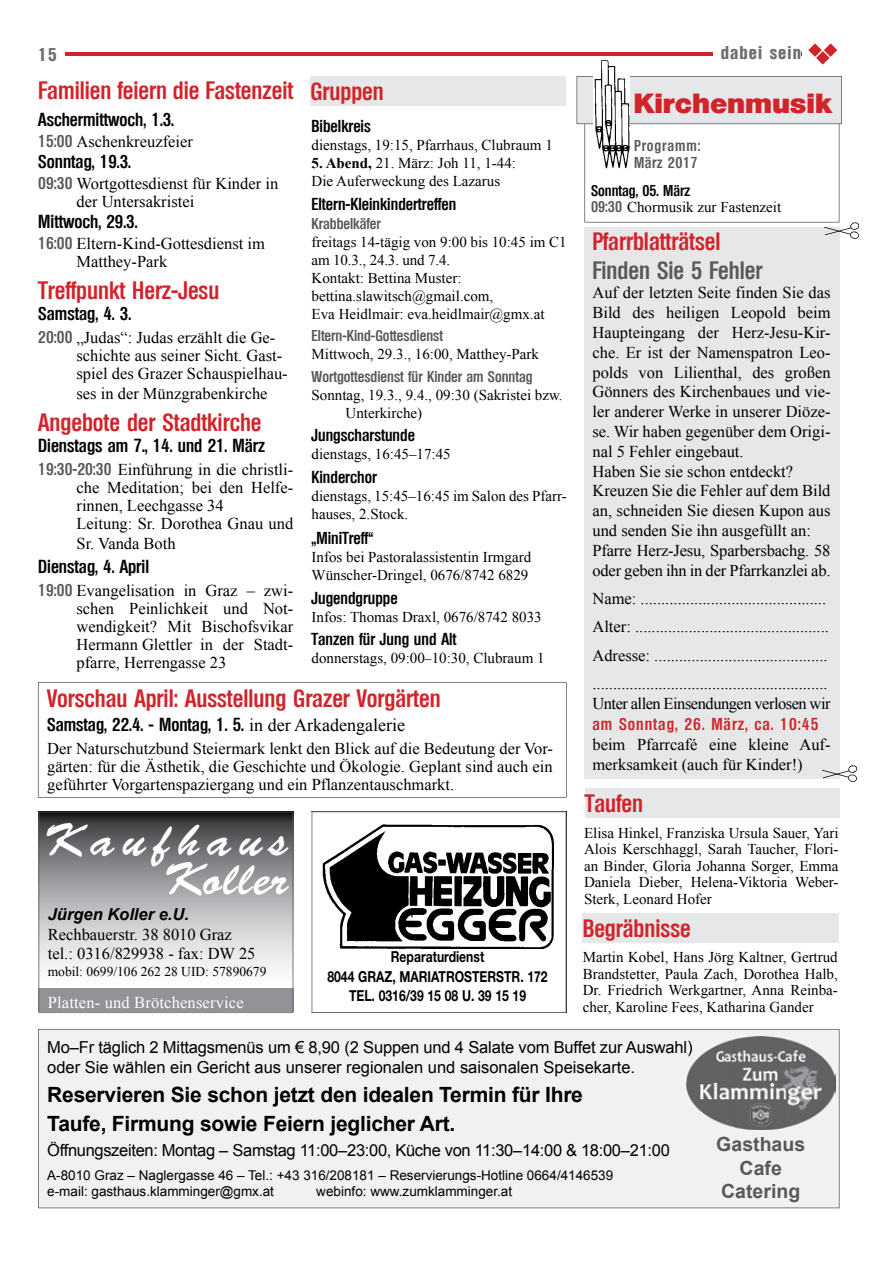
<style>
.page{position:relative;width:893px;height:1263px;background:#fff}
.page>*{position:absolute;margin:0;border:0;box-sizing:border-box;transform-origin:0 0}
.t1{font:46.5px/39.3px "Brush Script Std";letter-spacing:.2em;color:#fff;text-align:right}
.t2{font:800 27px "Olympia";letter-spacing:.02em;color:#d2232a}
.t3{font:600 condensed 24px "Olympia";color:#d2232a}
.t4{font:600 condensed 24px "Olympia";color:#58595b}
.t5{font:700 21px/29.4px "Arial";letter-spacing:-.01em;color:#000}
.t6{font:700 19.5px/23.4px "Arial";color:#58595b;text-align:center}
.t7{font:600 condensed 18px "Olympia";color:#000}
.t8{font:700 condensed 18px "Olympia";letter-spacing:.06em;color:#6d6e71}
.t9{font:16.5px/19.8px "Times New Roman";color:#000}
.t10{font:16.5px/19.8px "Arial";letter-spacing:-.01em;color:#000}
.t11{font:600 condensed 16.5px "Olympia";color:#000}
.t12{font:16.5px "Times New Roman";letter-spacing:-.03em;color:#000}
.t13{font:600 condensed 16.5px "Olympia";letter-spacing:.06em;color:#d2232a}
.t14{font:16.5px "Times New Roman";letter-spacing:.01em;color:#fff}
.t15{font:italic 700 16.5px "Arial";color:#000}
.t16{font:700 15.15px/19.6px "Helvetica Neue";color:#000;text-align:center;scale:.8 1}
.t17{font:15px/18px "Times New Roman";color:#000}
.t18{font:600 condensed 15px "Olympia";color:#58595b}
.t19{font:600 condensed 15px/16.5px "Olympia";letter-spacing:.06em;color:#58595b}
.t20{font:600 condensed 15px "Olympia";color:#000}
.t21{font:13.5px/16.2px "Arial";color:#000}
.t22{font:13.5px "Times New Roman";color:#000}
.s1{font-weight:700}
.s2{font-size:13.5px}
.s3{font-family:"Olympia";font-weight:600;font-stretch:condensed;color:#58595b}
.s4{font-family:"Times New Roman";font-weight:400;font-stretch:normal}
</style>
<div class="page">
<hr style="left:65px;top:53px;width:736px;height:3px;background:#d2232a">
<svg style="left:808px;top:43px;width:29px;height:22px"></svg>
<div style="left:713px;top:36px;width:88px;height:29px;background:#fff"></div>
<div style="left:310px;top:77px;width:256px;height:29px;background:#e6e7e8"></div>
<div style="left:585px;top:788px;width:255px;height:30px;background:#e6e7e8"></div>
<div style="left:583px;top:913px;width:256px;height:30px;background:#e6e7e8"></div>
<img style="left:601px;top:60px;width:15px;height:16px">
<div style="left:38px;top:1029px;width:802px;height:179px;background:#f1f1f2"></div>
<img style="left:686px;top:1037px;width:149px;height:93px">
<img style="left:686px;top:1041px;width:7px;height:15px">
<svg style="left:38px;top:682px;width:529px;height:116px"></svg>
<div style="left:584px;top:227px;width:255px;height:552px;background:#e6e7e8"></div>
<svg style="left:576px;top:76px;width:283px;height:163px"></svg>
<svg style="left:822px;top:765px;width:35px;height:17px"></svg>
<svg style="left:39px;top:812px;width:254px;height:201px;background:#a5a6a8"></svg>
<svg style="left:312px;top:811px;width:254px;height:202px"></svg>
<p class="t8" style="left:38px;top:44px;width:20px">15</p>
<p class="t8" style="left:721px;top:42px;width:82px">dabei sein</p>
<h3 class="t3" style="left:310px;top:78px;width:75px">Gruppen</h3>
<p class="t11" style="left:312px;top:117px;width:61px">Bibelkreis</p>
<p class="t17" style="left:312px;top:136px;width:243px">dienstags, 19:15, Pfarrhaus, Clubraum 1</p>
<p class="t17" style="left:312px;top:154px;width:206px"><span class="s1">5. Abend,</span> 21. März: Joh 11, 1-44:<br>Die Auferweckung des Lazarus</p>
<p class="t11" style="left:312px;top:194px;width:146px">Eltern-Kleinkindertreffen</p>
<p class="t18" style="left:312px;top:215px;width:71px">Krabbelkäfer</p>
<p class="t17" style="left:312px;top:233px;width:257px">freitags 14-tägig von 9:00 bis 10:45 im C1 am 10.3., 24.3. und 7.4.<br>Kontakt: Bettina Muster: bettina.slawitsch@gmail.com,<br>Eva Heidlmair: eva.heidlmair@gmx.at</p>
<p class="t18" style="left:312px;top:327px;width:133px">Eltern-Kind-Gottesdienst</p>
<p class="t17" style="left:312px;top:345px;width:229px">Mittwoch, 29.3., 16:00, Matthey-Park</p>
<p class="t18" style="left:312px;top:368px;width:223px">Wortgottesdienst für Kinder am Sonntag</p>
<p class="t17" style="left:346px;top:385px;width:219px;text-indent:-34px">Sonntag, 19.3., 9.4., 09:30 (Sakristei bzw.<br>Unterkirche)</p>
<p class="t11" style="left:312px;top:426px;width:105px">Jungscharstunde</p>
<p class="t17" style="left:312px;top:445px;width:141px">dienstags, 16:45–17:45</p>
<p class="t11" style="left:312px;top:467px;width:67px">Kinderchor</p>
<p class="t17" style="left:312px;top:487px;width:257px">dienstags, 15:45–16:45 im Salon des Pfarr&shy;hauses, 2.Stock.</p>
<p class="t11" style="left:312px;top:529px;width:63px">„MiniTreff“</p>
<p class="t17" style="left:312px;top:548px;width:221px">Infos bei Pastoralassistentin Irmgard<br>Wünscher-Dringel, 0676/8742 6829</p>
<p class="t11" style="left:312px;top:588px;width:88px">Jugendgruppe</p>
<p class="t17" style="left:312px;top:607px;width:232px">Infos: Thomas Draxl, 0676/8742 8033</p>
<p class="t11" style="left:312px;top:630px;width:146px">Tanzen für Jung und Alt</p>
<p class="t17" style="left:312px;top:649px;width:234px">donnerstags, 09:00<span class="s2">–</span>10:30, Clubraum 1</p>
<h3 class="t3" style="left:38px;top:77px;width:256px">Familien feiern die Fastenzeit</h3>
<p class="t7" style="left:38px;top:109px;width:137px">Aschermittwoch, 1.3.</p>
<p class="t9" style="left:38px;top:131px;width:156px"><span class="s3">15:00</span> Aschenkreuzfeier</p>
<p class="t7" style="left:38px;top:151px;width:94px">Sonntag, 19.3.</p>
<p class="t9" style="left:77px;top:174px;width:203px;line-height:18px;text-indent:-38px"><span class="s3">09:30</span> Wortgottesdienst für Kinder in der Untersakristei</p>
<p class="t7" style="left:38px;top:211px;width:101px">Mittwoch, 29.3.</p>
<p class="t9" style="left:77px;top:234px;width:190px;line-height:18px;text-indent:-38px"><span class="s3">16:00</span> Eltern-Kind-Gottesdienst im<br>Matthey-Park</p>
<h3 class="t3" style="left:38px;top:276px;width:183px">Treffpunkt Herz-Jesu</h3>
<p class="t7" style="left:38px;top:303px;width:94px">Samstag, 4. 3.</p>
<p class="t9" style="left:77px;top:328px;width:213px;line-height:18px;text-indent:-38px"><span class="s3">20:00</span> „Judas“: Judas erzählt die Ge&shy;schichte aus seiner Sicht. Gast&shy;spiel des Grazer Schauspielhau-</p>
<p class="t9" style="left:77px;top:383px;width:193px">ses in der Münzgrabenkirche</p>
<h3 class="t3" style="left:38px;top:408px;width:225px">Angebote der Stadtkirche</h3>
<p class="t7" style="left:38px;top:435px;width:228px">Dienstags am 7., 14. und 21. März</p>
<p class="t9" style="left:77px;top:460px;width:218px;line-height:18px;text-indent:-38px"><span class="s3">19:30-20:30</span> Einführung in die christli&shy;che Meditation; bei den Helfe&shy;rinnen, Leechgasse 34<br>Leitung: Sr. Dorothea Gnau und</p>
<p class="t9" style="left:77px;top:533px;width:101px">Sr. Vanda Both</p>
<p class="t7" style="left:38px;top:556px;width:112px">Dienstag, 4. April</p>
<p class="t9" style="left:77px;top:581px;width:218px;line-height:18px;text-align:justify;text-indent:-38px"><span class="s3">19:00</span> Evangelisation in Graz – zwi&shy;schen Peinlichkeit und Not&shy;wendigkeit? Mit Bischofsvikar Hermann Glettler in der Stadt&shy;pfarre, Herrengasse 23</p>
<h3 class="t3" style="left:47px;top:684px;width:395px">Vorschau April: Ausstellung Grazer Vorgärten</h3>
<p class="t7" style="left:47px;top:714px;width:360px">Samstag, 22.4. - Montag, 1. 5. <span class="s4">in der Arkadengalerie</span></p>
<p class="t9" style="left:47px;top:739px;width:507px;line-height:18px;text-align:justify">Der Naturschutzbund Steiermark lenkt den Blick auf die Bedeutung der Vor&shy;gärten: für die Ästhetik, die Geschichte und Ökologie. Geplant sind auch ein geführter Vorgartenspaziergang und ein Pflanzentauschmarkt.</p>
<h2 class="t2" style="left:634px;top:87px;width:199px">Kirchenmusik</h2>
<p class="t19" style="left:634px;top:138px;width:68px">Programm:<br>März 2017</p>
<p class="t20" style="left:591px;top:182px;width:101px">Sonntag, 05. März</p>
<p class="t17" style="left:591px;top:198px;width:192px"><span class="s3">09:30</span> Chormusik zur Fastenzeit</p>
<h3 class="t3" style="left:592px;top:227px;width:129px">Pfarrblatträtsel</h3>
<h3 class="t4" style="left:592px;top:256px;width:172px">Finden Sie 5 Fehler</h3>
<p class="t9" style="left:592px;top:283px;width:240px">Auf der letzten Seite finden Sie das Bild des heiligen Leopold beim Haupteingang der Herz-Jesu-Kir&shy;che. Er ist der Namenspatron Leo&shy;polds von Lilienthal, des großen Gönners des Kirchenbaues und vie&shy;ler anderer Werke in unserer Diöze&shy;se. Wir haben gegenüber dem Origi&shy;nal 5 Fehler eingebaut.<br>Haben Sie sie schon entdeckt?<br>Kreuzen Sie die Fehler auf dem Bild an, schneiden Sie diesen Kupon aus und senden Sie ihn ausgefüllt an:<br>Pfarre Herz-Jesu, Sparbersbachg. 58 oder geben ihn in der Pfarrkanzlei ab.</p>
<p class="t9" style="left:592px;top:584px;width:238px;line-height:28.3px">Name: .............................................<br>Alter: ...............................................<br>Adresse: .......................................... .........................................................</p>
<p class="t12" style="left:592px;top:692px;width:240px">Unter allen Einsendungen verlosen wir</p>
<p class="t13" style="left:592px;top:715px;width:227px">am Sonntag, 26. März, ca. 10:45</p>
<p class="t9" style="left:592px;top:734px;width:240px">beim Pfarrcafé eine kleine Auf&shy;merksamkeit (auch für Kinder!)</p>
<h3 class="t3" style="left:585px;top:789px;width:60px">Taufen</h3>
<p class="t17" style="left:584px;top:824px;width:256px;line-height:16.5px;text-align:justify">Elisa Hinkel, Franziska Ursula Sauer, Yari Alois Kerschhaggl, Sarah Taucher, Flori&shy;an Binder, Gloria Johanna Sorger, Emma Daniela Dieber, Helena-Viktoria Weber-Sterk, Leonard Hofer</p>
<h1 class="t1" style="left:44px;top:821px;width:246px">Kaufhaus<br>Koller</h1>
<p class="t15" style="left:48px;top:903px;width:143px">Jürgen Koller e.U.</p>
<p class="t9" style="left:48px;top:924px;width:209px">Rechbauerstr. 38 8010 Graz tel.: 0316/829938 - fax: DW 25</p>
<p class="t22" style="left:48px;top:962px;width:220px">mobil: 0699/106 262 28 UID: 57890679</p>
<p class="t14" style="left:48px;top:991px;width:198px">Platten- und Brötchenservice</p>
<h3 class="t3" style="left:583px;top:914px;width:110px">Begräbnisse</h3>
<p class="t16" style="left:327px;top:946px;width:277px">Reparaturdienst<br>8044 GRAZ, MARIATROSTERSTR. 172<br>TEL. 0316/39 15 08 U. 39 15 19</p>
<p class="t17" style="left:583px;top:949px;width:257px;line-height:16.5px;text-align:justify">Martin Kobel, Hans Jörg Kaltner, Gertrud Brandstetter, Paula Zach, Dorothea Halb, Dr. Friedrich Werkgartner, Anna Reinba&shy;cher, Karoline Fees, Katharina Gander</p>
<p class="t10" style="left:47px;top:1037px;width:647px">Mo–Fr täglich 2 Mittagsmenüs um € 8,90 (2 Suppen und 4 Salate vom Buffet zur Auswahl) oder Sie wählen ein Gericht aus unserer regionalen und saisonalen Speisekarte.</p>
<p class="t5" style="left:47px;top:1080px;width:537px">Reservieren Sie schon jetzt den idealen Termin für Ihre<br>Taufe, Firmung sowie Feiern jeglicher Art.</p>
<p class="t10" style="left:47px;top:1140px;width:624px">Öffnungszeiten: Montag – Samstag 11:00–23:00, Küche von 11:30–14:00 &amp; 18:00–21:00</p>
<p class="t21" style="left:47px;top:1167px;width:567px">A-8010 Graz – Naglergasse 46 – Tel.: +43 316/208181 – Reservierungs-Hotline 0664/4146539 e-mail: gasthaus.klamminger@gmx.at</p>
<p class="t21" style="left:316px;top:1184px;width:197px">webinfo: www.zumklamminger.at</p>
<p class="t6" style="left:716px;top:1133px;width:90px">Gasthaus<br>Cafe<br>Catering</p>
</div>
